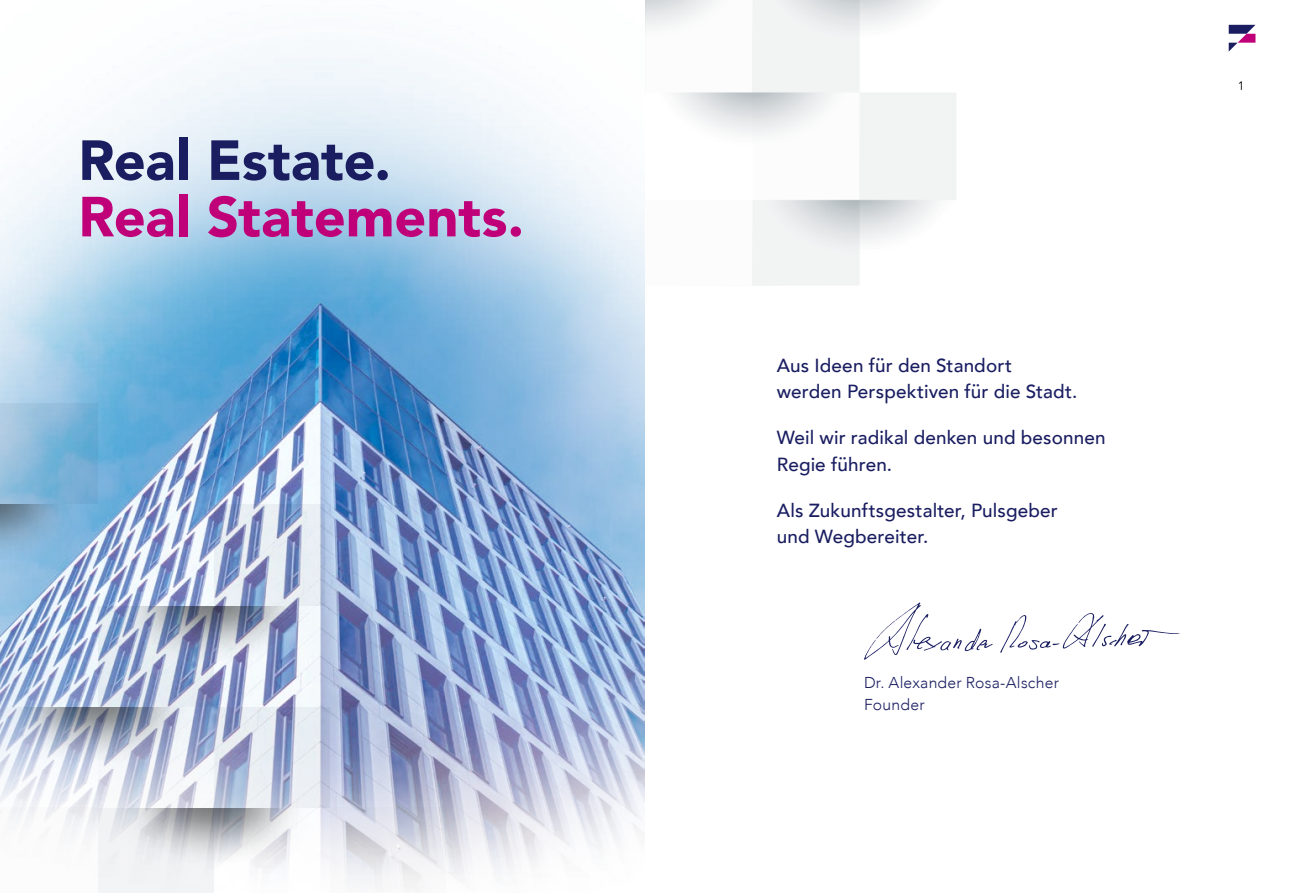
<style>
.page{position:relative;width:1290px;height:893px;background:#fff}
.page>*{position:absolute;margin:0;border:0;box-sizing:border-box;transform-origin:0 0}
.t1{font:900 55.82px "Avenir";color:#c00079}
.t2{font:900 55.82px "Avenir";color:#1a1e61}
.t3{font:500 18.9px/26.2px "Avenir";letter-spacing:.01em;color:#1a1e61}
.t4{font:300 15.75px/21.9px "Avenir";letter-spacing:.015em;color:#1a1e61}
.t5{font:12.25px "Avenir";color:#000}
</style>
<div class="page">
<img style="left:0;top:46px;width:645px;height:833px">
<svg style="left:0;top:706px;width:98px;height:102px"></svg>
<div style="left:0;top:808px;width:98px;height:85px;background:#fcfcfc"></div>
<svg style="left:330px;top:808px;width:116px;height:83px"></svg>
<div style="left:98px;top:808px;width:116px;height:85px;background:#f3f4f5"></div>
<div style="left:214px;top:808px;width:116px;height:85px;background:#fff"></div>
<div style="left:117px;top:736px;width:194px;height:132px;background:#000;opacity:.65"></div>
<svg style="left:98px;top:706px;width:116px;height:102px"></svg>
<svg style="left:214px;top:706px;width:116px;height:102px"></svg>
<div style="left:1px;top:635px;width:194px;height:132px;background:#000;opacity:.65"></div>
<svg style="left:0;top:605px;width:98px;height:101px"></svg>
<svg style="left:98px;top:605px;width:116px;height:101px"></svg>
<svg style="left:214px;top:605px;width:116px;height:101px"></svg>
<div style="left:117px;top:534px;width:194px;height:132px;background:#000;opacity:.65"></div>
<svg style="left:98px;top:504px;width:116px;height:101px"></svg>
<svg style="left:214px;top:504px;width:110px;height:101px"></svg>
<svg style="left:0;top:504px;width:98px;height:101px"></svg>
<div style="left:0;top:433px;width:80px;height:131px;background:#000;opacity:.65"></div>
<svg style="left:0;top:403px;width:98px;height:101px"></svg>
<svg style="left:0;top:301px;width:98px;height:102px"></svg>
<svg style="left:864px;top:602px;width:129px;height:58px"></svg>
<svg style="left:1000px;top:613px;width:179px;height:40px"></svg>
<svg style="left:1228px;top:25px;width:27px;height:27px"></svg>
<h1 class="t2" style="left:78px;top:113px;width:314px">Real Estate.</h1>
<h1 class="t1" style="left:78px;top:169px;width:447px">Real Statements.</h1>
<p class="t3" style="left:777px;top:351px;width:302px">Aus Ideen für den Standort werden Perspektiven für die Stadt.</p>
<p class="t3" style="left:777px;top:424px;width:330px">Weil wir radikal denken und besonnen<br>Regie führen.</p>
<p class="t3" style="left:777px;top:496px;width:282px">Als Zukunftsgestalter, Pulsgeber und Wegbereiter.</p>
<p class="t4" style="left:864px;top:672px;width:197px">Dr. Alexander Rosa-Alscher<br>Founder</p>
<p class="t5" style="left:1238px;top:78px;width:8px">1</p>
</div>
